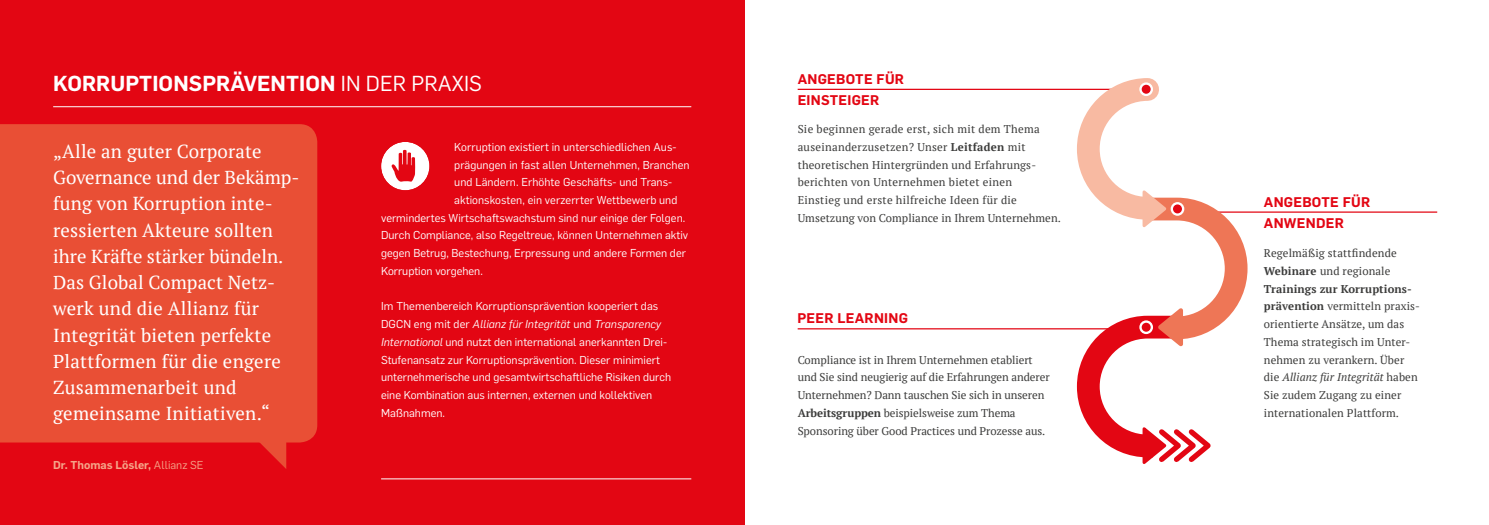
<style>
.page{position:relative;width:1489px;height:525px;background:#fff}
.page>*{position:absolute;margin:0;border:0;box-sizing:border-box;transform-origin:0 0}
.t1{font:600 21.25px "Flama";letter-spacing:.005em;color:#fff}
.t2{font:18.75px/26.2px "PT Serif";letter-spacing:.01em;color:#fff}
.t3{font:600 13.75px/21.2px "Flama";letter-spacing:.02em;color:#e30613}
.t4{font:11.25px/17.8px "PT Serif";letter-spacing:.01em;color:#3c3c3b}
.t5{font:11.25px/17.8px "Flama";color:#fff}
.t6{font:600 11.25px "Flama";color:#f5a488}
.s1{font-weight:400}
.s2{font-style:italic}
.s3{font-weight:700}
</style>
<div class="page">
<div style="left:0;top:0;width:744px;height:524px;background:#e30613"></div>
<hr style="left:1177px;top:211px;width:259px;height:1px;background:#e30613">
<hr style="left:797px;top:328px;width:344px;height:1px;background:#e30613">
<hr style="left:797px;top:89px;width:334px;height:1px;background:#e30613">
<svg style="left:381px;top:142px;width:48px;height:48px"></svg>
<div style="left:0;top:124px;width:317px;height:318px;background:#e94f35"></div>
<svg style="left:251px;top:433px;width:35px;height:36px"></svg>
<hr style="left:53px;top:106px;width:638px;height:1px;background:#fff">
<hr style="left:381px;top:478px;width:310px;height:1px;background:#fff">
<svg style="left:1065px;top:78px;width:193px;height:386px"></svg>
<h1 class="t1" style="left:53px;top:68px;width:430px">KORRUPTIONSPRÄVENTION <span class="s1">IN DER PRAXIS</span></h1>
<p class="t2" style="left:53px;top:138px;width:248px">„Alle an guter Corporate<br>Governance und der Bekämp&shy;fung von Korruption inte&shy;ressierten Akteure sollten ihre Kräfte stärker bündeln.<br>Das Global Compact Netz&shy;werk und die Allianz für<br>Integrität bieten perfekte<br>Plattformen für die engere<br>Zusammenarbeit und gemeinsame Initiativen.“</p>
<p class="t6" style="left:53px;top:456px;width:152px">Dr. Thomas Lösler, <span class="s1">Allianz SE</span></p>
<p class="t5" style="left:454px;top:137px;width:224px">Korruption existiert in unterschiedlichen Aus-</p>
<p class="t5" style="left:454px;top:155px;width:237px">prägungen in fast allen Unternehmen, Branchen</p>
<p class="t5" style="left:454px;top:172px;width:219px">und Ländern. Erhöhte Geschäfts- und Trans-</p>
<p class="t5" style="left:454px;top:190px;width:225px">aktionskosten, ein verzerrter Wettbewerb und</p>
<p class="t5" style="left:381px;top:208px;width:306px">vermindertes Wirtschaftswachstum sind nur einige der Folgen.</p>
<p class="t5" style="left:381px;top:226px;width:308px">Durch Compliance, also Regeltreue, können Unternehmen aktiv</p>
<p class="t5" style="left:381px;top:243px;width:306px">gegen Betrug, Bestechung, Erpressung und andere Formen der</p>
<p class="t5" style="left:381px;top:261px;width:103px">Korruption vorgehen.</p>
<p class="t5" style="left:381px;top:297px;width:291px">Im Themenbereich Korruptionsprävention kooperiert das DGCN eng mit der <span class="s2">Allianz für Integrität</span> und <span class="s2">Transparency International</span> und nutzt den international anerkannten Drei-Stufenansatz zur Korruptionsprävention. Dieser minimiert unternehmerische und gesamtwirtschaftliche Risiken durch eine Kombination aus internen, externen und kollektiven Maßnahmen.</p>
<p class="t3" style="left:797px;top:67px;width:108px">ANGEBOTE FÜR<br>EINSTEIGER</p>
<p class="t4" style="left:797px;top:120px;width:265px">Sie beginnen gerade erst, sich mit dem Thema auseinanderzusetzen? Unser <span class="s3">Leitfaden</span> mit theoretischen Hintergründen und Erfahrungs&shy;berichten von Unternehmen bietet einen<br>Einstieg und erste hilfreiche Ideen für die Umsetzung von Compliance in Ihrem Unternehmen.</p>
<p class="t3" style="left:797px;top:307px;width:112px">PEER LEARNING</p>
<p class="t4" style="left:797px;top:350px;width:253px">Compliance ist in Ihrem Unternehmen etabliert und Sie sind neugierig auf die Erfahrungen anderer Unternehmen? Dann tauschen Sie sich in unseren <span class="s3">Arbeitsgruppen</span> beispielsweise zum Thema Sponsoring über Good Practices und Prozesse aus.</p>
<p class="t3" style="left:1263px;top:190px;width:108px">ANGEBOTE FÜR<br>ANWENDER</p>
<p class="t4" style="left:1263px;top:244px;width:156px">Regelmäßig stattfindende<br><span class="s3">Webinare</span> und regionale<br><span class="s3">Trainings zur Korruptions&shy;prävention</span> vermitteln praxis&shy;orientierte Ansätze, um das<br>Thema strategisch im Unter&shy;nehmen zu verankern. Über die <span class="s2">Allianz für Integrität</span> haben<br>Sie zudem Zugang zu einer internationalen Plattform.</p>
</div>
